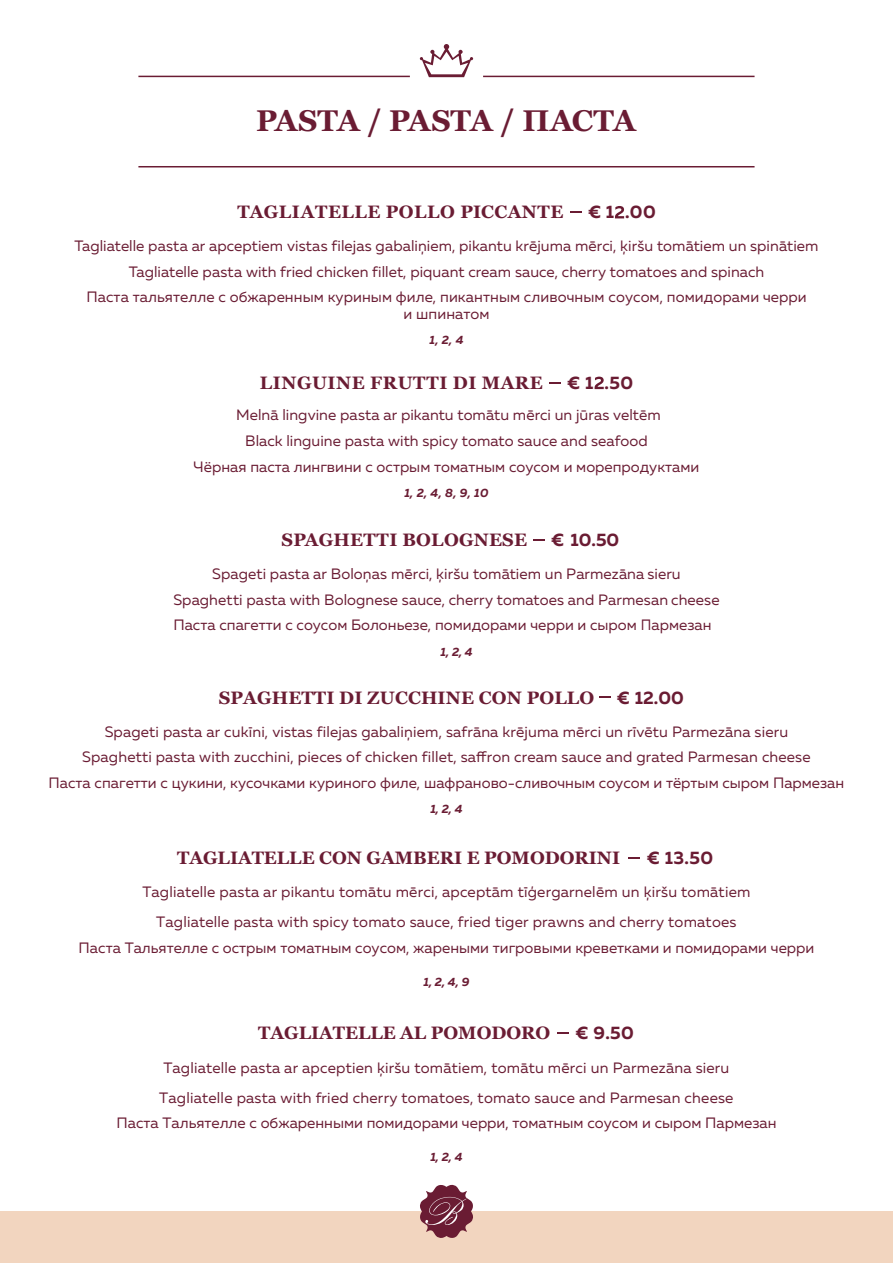
<style>
.page{position:relative;width:893px;height:1263px;background:#fff}
.page>*{position:absolute;margin:0;border:0;box-sizing:border-box;transform-origin:0 0}
.t1{font:700 30px "Georgia";letter-spacing:-.02em;color:#6a1c33}
.t2{font:700 18px "Georgia";letter-spacing:.01em;color:#6a1c33}
.t3{font:700 18px "Muller";letter-spacing:.025em;color:#6a1c33}
.t4{font:15px/25.5px "Muller";letter-spacing:.005em;color:#6a1c33;text-align:center}
.t5{font:italic 700 12px "Muller";color:#6a1c33}
</style>
<div class="page">
<svg style="left:629px;top:857px;width:11px;height:2px"></svg>
<svg style="left:557px;top:1032px;width:12px;height:2px"></svg>
<svg style="left:420px;top:44px;width:53px;height:33px"></svg>
<hr style="left:138px;top:76px;width:272px;height:1px;background:#6a1c33">
<hr style="left:483px;top:76px;width:271px;height:1px;background:#6a1c33">
<hr style="left:138px;top:166px;width:616px;height:1px;background:#6a1c33">
<div style="left:0;top:1211px;width:893px;height:52px;background:#f2d5bf"></div>
<svg style="left:420px;top:1185px;width:53px;height:53px"></svg>
<svg style="left:570px;top:211px;width:11px;height:2px"></svg>
<svg style="left:615px;top:206px;width:9px;height:12px"></svg>
<svg style="left:549px;top:382px;width:12px;height:1px"></svg>
<svg style="left:595px;top:377px;width:9px;height:12px"></svg>
<svg style="left:533px;top:539px;width:12px;height:2px"></svg>
<h1 class="t1" style="left:256px;top:101px;width:381px">PASTA / PASTA / ПАСТА</h1>
<p class="t2" style="left:237px;top:201px;width:328px">TAGLIATELLE POLLO PICCANTE</p>
<p class="t3" style="left:588px;top:201px;width:69px">€ 1 .00</p>
<p class="t4" style="left:74px;top:233px;width:746px">Tagliatelle pasta ar apceptiem vistas filejas gabaliņiem, pikantu krējuma mērci, ķiršu tomātiem un spinātiem<br>Tagliatelle pasta with fried chicken fillet, piquant cream sauce, cherry tomatoes and spinach<br>Паста тальятелле с обжаренным куриным филе, пикантным сливочным соусом, помидорами черри</p>
<p class="t4" style="left:403px;top:301px;width:88px">и шпинатом</p>
<p class="t5" style="left:430px;top:333px;width:36px">1, 2, 4</p>
<p class="t2" style="left:260px;top:371px;width:284px">LINGUINE FRUTTI DI MARE</p>
<p class="t3" style="left:567px;top:372px;width:68px">€ 1 .50</p>
<p class="t4" style="left:194px;top:401px;width:507px;line-height:26.1px">Melnā lingvine pasta ar pikantu tomātu mērci un jūras veltēm<br>Black linguine pasta with spicy tomato sauce and seafood<br>Чёрная паста лингвини с острым томатным соусом и морепродуктами</p>
<p class="t5" style="left:404px;top:486px;width:86px">1, 2, 4, 8, 9, 10</p>
<p class="t2" style="left:282px;top:529px;width:247px">SPAGHETTI BOLOGNESE</p>
<p class="t3" style="left:551px;top:529px;width:70px">€ 10.50</p>
<p class="t4" style="left:173px;top:561px;width:548px">Spageti pasta ar Boloņas mērci, ķiršu tomātiem un Parmezāna sieru<br>Spaghetti pasta with Bolognese sauce, cherry tomatoes and Parmesan cheese<br>Паста спагетти с соусом Болоньезе, помидорами черри и сыром Пармезан</p>
<p class="t5" style="left:441px;top:644px;width:34px">1, 2, 4</p>
<p class="t2" style="left:219px;top:686px;width:377px">SPAGHETTI DI ZUCCHINE CON POLLO</p>
<p class="t3" style="left:617px;top:686px;width:68px">€ 12.00</p>
<p class="t4" style="left:49px;top:718px;width:797px">Spageti pasta ar cukīni, vistas filejas gabaliņiem, safrāna krējuma mērci un rīvētu Parmezāna sieru<br>Spaghetti pasta with zucchini, pieces of chicken fillet, saffron cream sauce and grated Parmesan cheese<br>Паста спагетти с цукини, кусочками куриного филе, шафраново-сливочным соусом и тёртым сыром Пармезан</p>
<p class="t5" style="left:430px;top:801px;width:34px">1, 2, 4</p>
<p class="t2" style="left:177px;top:846px;width:444px">TAGLIATELLE CON GAMBERI E POMODORINI</p>
<p class="t3" style="left:647px;top:847px;width:68px">€ 13.50</p>
<p class="t4" style="left:142px;top:877px;width:610px;line-height:30px">Tagliatelle pasta ar pikantu tomātu mērci, apceptām tīģergarnelēm un ķiršu tomātiem<br>Tagliatelle pasta with spicy tomato sauce, fried tiger prawns and cherry tomatoes</p>
<p class="t4" style="left:79px;top:935px;width:737px">Паста Тальятелле с острым томатным соусом, жареными тигровыми креветками и помидорами черри</p>
<p class="t5" style="left:424px;top:974px;width:47px">1, 2, 4, 9</p>
<p class="t2" style="left:258px;top:1022px;width:294px">TAGLIATELLE AL POMODORO</p>
<p class="t3" style="left:575px;top:1022px;width:60px">€ 9.50</p>
<p class="t4" style="left:159px;top:1052px;width:576px;line-height:30px;text-align:left">Tagliatelle pasta ar apceptien ķiršu tomātiem, tomātu mērci un Parmezāna sieru<br>Tagliatelle pasta with fried cherry tomatoes, tomato sauce and Parmesan cheese</p>
<p class="t4" style="left:116px;top:1110px;width:662px">Паста Тальятелле с обжаренными помидорами черри, томатным соусом и сыром Пармезан</p>
<p class="t5" style="left:430px;top:1149px;width:34px">1, 2, 4</p>
</div>
